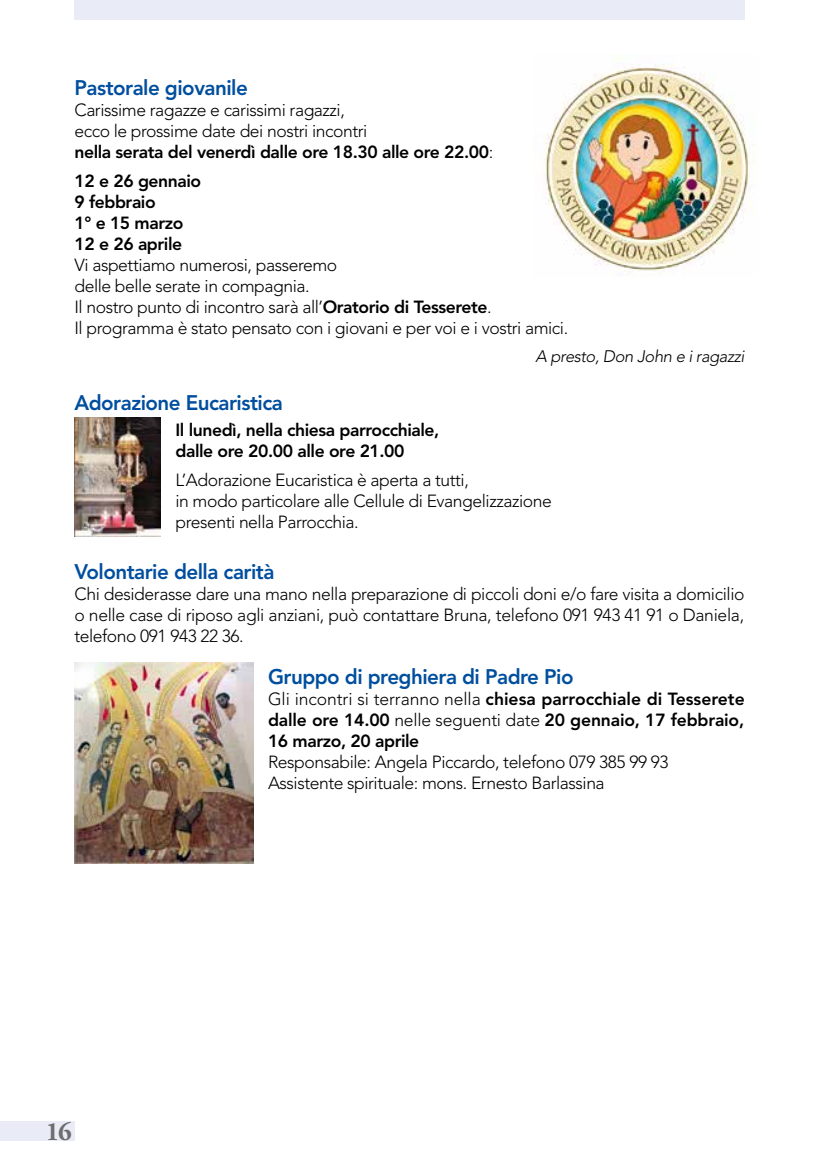
<style>
.page{position:relative;width:819px;height:1166px;background:#fff}
.page>*{position:absolute;margin:0;border:0;box-sizing:border-box;transform-origin:0 0}
.t1{font:700 26.25px "Adobe Garamond Pro";color:#6e6e6e}
.t2{font:800 21px "Avenir";letter-spacing:-.025em;color:#004e9e}
.t3{font:300 17.5px/21px "Avenir";letter-spacing:-.025em;color:#000}
.t4{font:800 17.5px/21px "Avenir";letter-spacing:-.025em;color:#000}
.t5{font:italic 300 16.62px "Avenir";letter-spacing:-.025em;color:#000}
.s1{font-weight:800}
.s2{font-weight:300}
</style>
<div class="page">
<div style="left:74px;top:0;width:670px;height:20px;background:#e9ebf7"></div>
<div style="left:0;top:1121px;width:74px;height:20px;background:#e9ebf7"></div>
<img style="left:539px;top:56px;width:216px;height:219px">
<img style="left:74px;top:418px;width:86px;height:118px">
<img style="left:74px;top:662px;width:179px;height:202px">
<p class="t2" style="left:74px;top:76px;width:175px">Pastorale giovanile</p>
<p class="t3" style="left:74px;top:100px;width:420px">Carissime ragazze e carissimi ragazzi,<br>ecco le prossime date dei nostri incontri<br><span class="s1">nella serata del venerdì dalle ore 18.30 alle ore 22.00</span>:</p>
<p class="t4" style="left:74px;top:170px;width:128px">12 e 26 gennaio<br>9 febbraio<br>1° e 15 marzo<br>12 e 26 aprile</p>
<p class="t3" style="left:74px;top:254px;width:495px">Vi aspettiamo numerosi, passeremo<br>delle belle serate in compagnia.<br>Il nostro punto di incontro sarà all’<span class="s1">Oratorio di Tesserete</span>.<br>Il programma è stato pensato con i giovani e per voi e i vostri amici.</p>
<p class="t5" style="left:535px;top:347px;width:210px">A presto, Don John e i ragazzi</p>
<p class="t2" style="left:74px;top:391px;width:210px">Adorazione Eucaristica</p>
<p class="t4" style="left:175px;top:420px;width:265px">Il lunedì, nella chiesa parrocchiale, dalle ore 20.00 alle ore 21.00</p>
<p class="t3" style="left:175px;top:469px;width:378px">L’Adorazione Eucaristica è aperta a tutti,<br>in modo particolare alle Cellule di Evangelizzazione presenti nella Parrocchia.</p>
<p class="t2" style="left:74px;top:559px;width:201px">Volontarie della carità</p>
<p class="t3" style="left:74px;top:583px;width:671px;text-align:justify">Chi desiderasse dare una mano nella preparazione di piccoli doni e/o fare visita a domicilio o nelle case di riposo agli anziani, può contattare Bruna, telefono 091 943 41 91 o Daniela, telefono 091 943 22 36.</p>
<p class="t2" style="left:268px;top:664px;width:307px">Gruppo di preghiera di Padre Pio</p>
<p class="t4" style="left:268px;top:688px;width:478px;text-align:justify"><span class="s2">Gli incontri si terranno nella</span> chiesa parrocchiale di Tesserete dalle ore 14.00 <span class="s2">nelle seguenti date</span> 20 gennaio, 17 febbraio, 16 marzo, 20 aprile</p>
<p class="t3" style="left:268px;top:751px;width:402px">Responsabile: Angela Piccardo, telefono 079 385 99 93<br>Assistente spirituale: mons. Ernesto Barlassina</p>
<h1 class="t1" style="left:46px;top:1116px;width:28px">16</h1>
</div>
